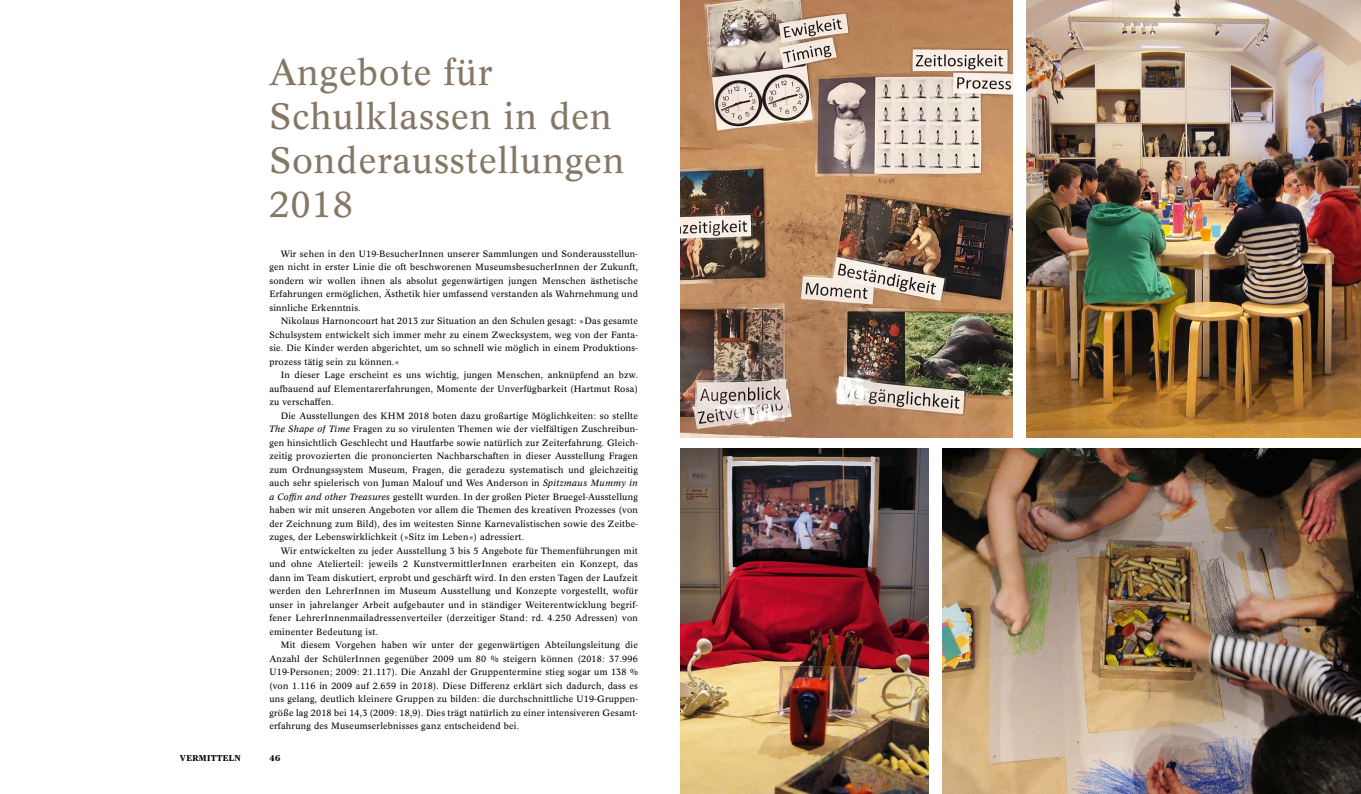
<style>
.page{position:relative;width:1361px;height:794px;background:#fff}
.page>*{position:absolute;margin:0;border:0;box-sizing:border-box;transform-origin:0 0}
.t1{font:36px/44px "Concorde BQ";letter-spacing:.025em;color:#857765}
.t2{font:9px/13.5px "Concorde BQ";letter-spacing:.025em;color:#000;text-align:justify}
.t3{font:700 8.5px "Publico Text";letter-spacing:.04em;color:#000}
.s1{font-style:italic}
</style>
<div class="page">
<img style="left:680px;top:0;width:333px;height:437px">
<img style="left:942px;top:449px;width:419px;height:345px">
<img style="left:1026px;top:0;width:335px;height:437px">
<img style="left:680px;top:449px;width:249px;height:345px">
<h1 class="t1" style="left:269px;top:50px;width:357px">Angebote für<br>Schulklassen in den<br>Sonderausstellungen<br>2018</h1>
<p class="t2" style="left:269px;top:247px;width:370px;text-indent:11px">Wir sehen in den U19-BesucherInnen unserer Sammlungen und Sonderausstellun&shy;gen nicht in erster Linie die oft beschworenen MuseumsbesucherInnen der Zukunft, sondern wir wollen ihnen als absolut gegenwärtigen jungen Menschen ästhetische Erfahrungen ermöglichen, Ästhetik hier umfassend verstanden als Wahrnehmung und sinnliche Erkenntnis.</p>
<p class="t2" style="left:269px;top:314px;width:370px;text-indent:11px">Nikolaus Harnoncourt hat 2013 zur Situation an den Schulen gesagt: »Das gesamte Schulsystem entwickelt sich immer mehr zu einem Zwecksystem, weg von der Fanta&shy;sie. Die Kinder werden abgerichtet, um so schnell wie möglich in einem Produktions&shy;prozess tätig sein zu können.«</p>
<p class="t2" style="left:269px;top:368px;width:370px;text-indent:11px">In dieser Lage erscheint es uns wichtig, jungen Menschen, anknüpfend an bzw. aufbauend auf Elementarerfahrungen, Momente der Unverfügbarkeit (Hartmut Rosa) zu verschaffen.</p>
<p class="t2" style="left:269px;top:409px;width:370px;text-indent:11px">Die Ausstellungen des KHM 2018 boten dazu großartige Möglichkeiten: so stellte <span class="s1">The Shape of Time</span> Fragen zu so virulenten Themen wie der vielfältigen Zuschreibun&shy;gen hinsichtlich Geschlecht und Hautfarbe sowie natürlich zur Zeiterfahrung. Gleich&shy;zeitig provozierten die prononcierten Nachbarschaften in dieser Ausstellung Fragen zum Ordnungssystem Museum, Fragen, die geradezu systematisch und gleichzeitig auch sehr spielerisch von Juman Malouf und Wes Anderson in <span class="s1">Spitzmaus Mummy in a Coffin and other Treasures</span> gestellt wurden. In der großen Pieter Bruegel-Ausstellung haben wir mit unseren Angeboten vor allem die Themen des kreativen Prozesses (von der Zeichnung zum Bild), des im weitesten Sinne Karnevalistischen sowie des Zeitbe&shy;zuges, der Lebenswirklichkeit (»Sitz im Leben«) adressiert.</p>
<p class="t2" style="left:269px;top:544px;width:370px;text-indent:11px">Wir entwickelten zu jeder Ausstellung 3 bis 5 Angebote für Themenführungen mit und ohne Atelierteil: jeweils 2 KunstvermittlerInnen erarbeiten ein Konzept, das dann im Team diskutiert, erprobt und geschärft wird. In den ersten Tagen der Laufzeit werden den LehrerInnen im Museum Ausstellung und Konzepte vorgestellt, wofür unser in jahrelanger Arbeit aufgebauter und in ständiger Weiterentwicklung begrif&shy;fener LehrerInnenmailadressenverteiler (derzeitiger Stand: rd. 4.250 Adressen) von eminenter Bedeutung ist.</p>
<p class="t2" style="left:269px;top:638px;width:370px;text-indent:11px">Mit diesem Vorgehen haben wir unter der gegenwärtigen Abteilungsleitung die Anzahl der SchülerInnen gegenüber 2009 um 80 % steigern können (2018: 37.996<br>U19-Personen; 2009: 21.117). Die Anzahl der Gruppentermine stieg sogar um 138 % (von 1.116 in 2009 auf 2.659 in 2018). Diese Differenz erklärt sich dadurch, dass es uns gelang, deutlich kleinere Gruppen zu bilden: die durchschnittliche U19-Gruppen&shy;größe lag 2018 bei 14,3 (2009: 18,9). Dies trägt natürlich zu einer intensiveren Gesamt&shy;erfahrung des Museumserlebnisses ganz entscheidend bei.</p>
<p class="t3" style="left:180px;top:751px;width:62px">VERMITTELN</p>
<p class="t3" style="left:269px;top:751px;width:12px">46</p>
</div>
